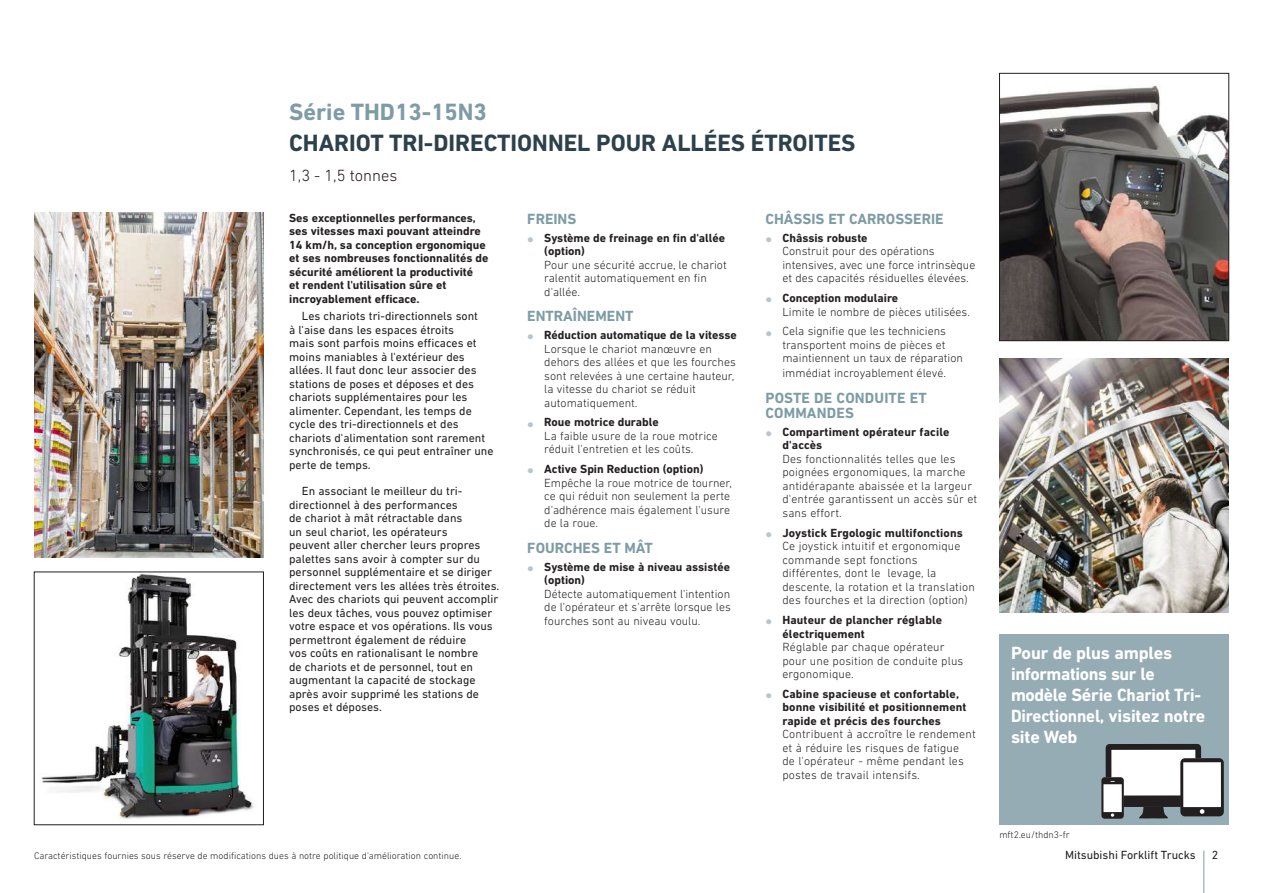
<style>
.page{position:relative;width:1263px;height:893px;background:#fff}
.page>*{position:absolute;margin:0;border:0;box-sizing:border-box;transform-origin:0 0}
.t1{font:700 24px "DIN Next LT Pro";color:#2c414c}
.t2{font:700 24px "DIN Next LT Pro";color:#7e9ca5}
.t3{font:700 18px/21px "DIN Next LT Pro";letter-spacing:-.01em;color:#fff}
.t4{font:300 16.5px "DIN Next LT Pro";color:#23191c}
.t5{font:700 15px/15px "DIN Next LT Pro";color:#7e9ca5}
.t6{font:300 12px/13.5px "DIN Next LT Pro";color:#231f20}
.t7{font:12px/13.5px "DIN Next LT Pro";color:#231f20}
.t8{font:700 12px/13.5px "DIN Next LT Pro";color:#231f20}
.t9{font:300 9.75px "DIN Next LT Pro";color:#231f20}
.s1{font-family:"Myriad Pro";font-weight:400;font-size:24px;color:#b8c6cc}
.s2{font-weight:700}
</style>
<div class="page">
<div style="left:999px;top:634px;width:230px;height:191px;background:#95acb4"></div>
<div style="left:1111px;top:750px;width:84px;height:46px;background:#fff"></div>
<svg style="left:1139px;top:807px;width:29px;height:12px"></svg>
<div style="left:1101px;top:777px;width:23px;height:42px;background:#231f20;border-radius:3px"></div>
<svg style="left:1111px;top:813px;width:3px;height:4px"></svg>
<div style="left:1103px;top:784px;width:19px;height:28px;background:#fff"></div>
<div style="left:1180px;top:758px;width:44px;height:58px;background:#231f20;border-radius:5px"></div>
<svg style="left:1200px;top:809px;width:4px;height:5px"></svg>
<div style="left:1183px;top:762px;width:38px;height:45px;background:#fff"></div>
<svg style="left:1106px;top:744px;width:95px;height:38px"></svg>
<div style="left:1124px;top:795px;width:57px;height:12px;background:#231f20"></div>
<img style="left:41px;top:574px;width:213px;height:246px">
<img style="left:1001px;top:85px;width:226px;height:254px">
<div style="left:999px;top:73px;width:230px;height:268px;border:1px solid #231f20"></div>
<img style="left:34px;top:213px;width:230px;height:344px">
<img style="left:999px;top:359px;width:230px;height:253px">
<hr style="left:1203px;top:851px;width:1px;height:42px;background:#7e9ca5">
<h1 class="t2" style="left:289px;top:98px;width:199px">Série THD13-15N3</h1>
<h1 class="t1" style="left:289px;top:129px;width:568px">CHARIOT TRI-DIRECTIONNEL POUR ALLÉES ÉTROITES</h1>
<h3 class="t4" style="left:289px;top:165px;width:110px">1,3 - 1,5 tonnes</h3>
<p class="t8" style="left:289px;top:211px;width:201px">Ses exceptionnelles performances, ses vitesses maxi pouvant atteindre 14 km/h, sa conception ergonomique et ses nombreuses fonctionnalités de sécurité améliorent la productivité<br>et rendent l'utilisation sûre et incroyablement efficace.</p>
<p class="t7" style="left:289px;top:309px;width:206px;text-indent:13px">Les chariots tri-directionnels sont<br>à l'aise dans les espaces étroits<br>mais sont parfois moins efficaces et moins maniables à l'extérieur des allées. Il faut donc leur associer des stations de poses et déposes et des chariots supplémentaires pour les alimenter. Cependant, les temps de cycle des tri-directionnels et des chariots d'alimentation sont rarement synchronisés, ce qui peut entraîner une perte de temps.</p>
<p class="t7" style="left:289px;top:484px;width:212px;text-indent:13px">En associant le meilleur du tri&shy;directionnel à des performances<br>de chariot à mât rétractable dans<br>un seul chariot, les opérateurs<br>peuvent aller chercher leurs propres palettes sans avoir à compter sur du personnel supplémentaire et se diriger directement vers les allées très étroites.<br>Avec des chariots qui peuvent accomplir les deux tâches, vous pouvez optimiser votre espace et vos opérations. Ils vous permettront également de réduire<br>vos coûts en rationalisant le nombre<br>de chariots et de personnel, tout en augmentant la capacité de stockage après avoir supprimé les stations de poses et déposes.</p>
<p class="t5" style="left:527px;top:211px;width:51px">FREINS</p>
<p class="t8" style="left:544px;top:231px;width:182px;text-indent:-17px"><span class="s1">•</span> Système de freinage en fin d'allée (option)</p>
<p class="t6" style="left:544px;top:258px;width:184px">Pour une sécurité accrue, le chariot ralentit automatiquement en fin d'allée.</p>
<p class="t5" style="left:527px;top:309px;width:108px">ENTRAÎNEMENT</p>
<p class="t6" style="left:544px;top:328px;width:194px;text-indent:-17px"><span class="s1">•</span> <span class="s2">Réduction automatique de la vitesse<br></span>Lorsque le chariot manœuvre en dehors des allées et que les fourches sont relevées à une certaine hauteur, la vitesse du chariot se réduit automatiquement.</p>
<p class="t6" style="left:544px;top:415px;width:175px;text-indent:-17px"><span class="s1">•</span> <span class="s2">Roue motrice durable<br></span>La faible usure de la roue motrice réduit l'entretien et les coûts.</p>
<p class="t6" style="left:544px;top:462px;width:189px;text-indent:-17px"><span class="s1">•</span> <span class="s2">Active Spin Reduction (option)<br></span>Empêche la roue motrice de tourner, ce qui réduit non seulement la perte d'adhérence mais également l'usure de la roue.</p>
<p class="t5" style="left:527px;top:540px;width:127px">FOURCHES ET MÂT</p>
<p class="t8" style="left:544px;top:560px;width:187px;text-indent:-17px"><span class="s1">•</span> Système de mise à niveau assistée (option)</p>
<p class="t6" style="left:544px;top:587px;width:188px;text-align:justify">Détecte automatiquement l'intention de l'opérateur et s'arrête lorsque les fourches sont au niveau voulu.</p>
<p class="t9" style="left:34px;top:850px;width:429px">Caractéristiques fournies sous réserve de modifications dues à notre politique d'amélioration continue.</p>
<p class="t5" style="left:765px;top:211px;width:180px">CHÂSSIS ET CARROSSERIE</p>
<p class="t6" style="left:782px;top:231px;width:194px;text-indent:-17px"><span class="s1">•</span> <span class="s2">Châssis robuste<br></span>Construit pour des opérations intensives, avec une force intrinsèque et des capacités résiduelles élevées.</p>
<p class="t6" style="left:782px;top:291px;width:189px;text-indent:-17px"><span class="s1">•</span> <span class="s2">Conception modulaire<br></span>Limite le nombre de pièces utilisées.</p>
<p class="t6" style="left:782px;top:324px;width:182px;text-indent:-17px"><span class="s1">•</span> Cela signifie que les techniciens transportent moins de pièces et maintiennent un taux de réparation</p>
<p class="t6" style="left:782px;top:366px;width:165px">immédiat incroyablement élevé.</p>
<p class="t5" style="left:765px;top:390px;width:163px">POSTE DE CONDUITE ET<br>COMMANDES</p>
<p class="t8" style="left:782px;top:425px;width:169px;text-indent:-17px"><span class="s1">•</span> Compartiment opérateur facile d'accès</p>
<p class="t6" style="left:782px;top:452px;width:196px">Des fonctionnalités telles que les poignées ergonomiques, la marche antidérapante abaissée et la largeur d'entrée garantissent un accès sûr et sans effort.</p>
<p class="t6" style="left:782px;top:526px;width:194px;text-indent:-17px"><span class="s1">•</span> <span class="s2">Joystick Ergologic multifonctions </span>Ce joystick intuitif et ergonomique commande sept fonctions différentes, dont le levage, la descente, la rotation et la translation des fourches et la direction (option)</p>
<p class="t8" style="left:782px;top:613px;width:161px;text-indent:-17px"><span class="s1">•</span> Hauteur de plancher réglable électriquement</p>
<p class="t6" style="left:782px;top:640px;width:182px">Réglable par chaque opérateur pour une position de conduite plus ergonomique.</p>
<p class="t8" style="left:782px;top:687px;width:186px;text-indent:-17px"><span class="s1">•</span> Cabine spacieuse et confortable, bonne visibilité et positionnement rapide et précis des fourches</p>
<p class="t6" style="left:782px;top:727px;width:195px">Contribuent à accroître le rendement et à réduire les risques de fatigue<br>de l'opérateur - même pendant les postes de travail intensifs.</p>
<h2 class="t3" style="left:1011px;top:643px;width:196px">Pour de plus amples informations sur le modèle Série Chariot Tri-<br>Directionnel, visitez notre site Web</h2>
<p class="t9" style="left:999px;top:829px;width:72px">mft2.eu/thdn3-fr</p>
<p class="t7" style="left:1065px;top:848px;width:132px">Mitsubishi Forklift Trucks</p>
<p class="t7" style="left:1212px;top:848px;width:8px">2</p>
</div>
